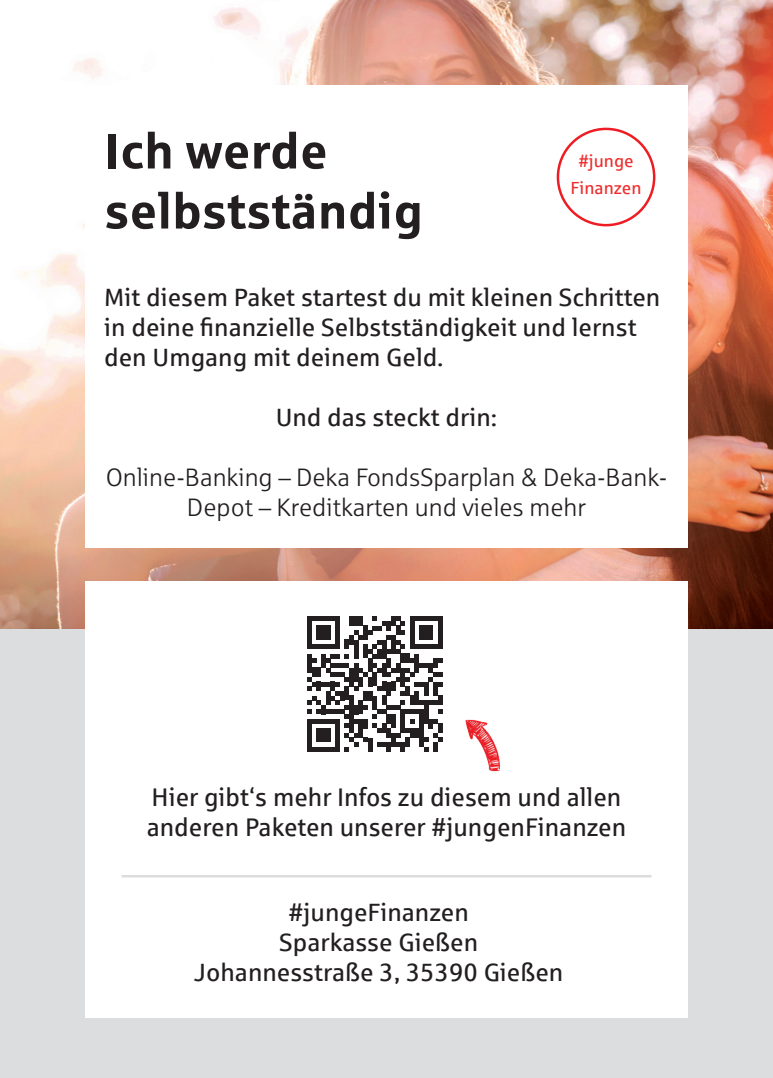
<style>
.page{position:relative;width:773px;height:1078px;background:#fff}
.page>*{position:absolute;margin:0;border:0;box-sizing:border-box;transform-origin:0 0}
.t1{font:700 50px/60px "Sparkasse Rg";color:#231f20}
.t2{font:25.5px/30px "Sparkasse Rg";color:#231f20}
.t3{font:25px/30px "Sparkasse Rg";color:#231f20}
.t4{font:25px/30px "Sparkasse Lt";color:#231f20;text-align:center}
.t5{font:17.5px/27.5px "Sparkasse Rg";color:#ee2d2d;text-align:center}
</style>
<div class="page">
<div style="left:0;top:7px;width:772px;height:1070px;background:#dcdddf"></div>
<img style="left:0;top:0;width:772px;height:628px">
<div style="left:85px;top:85px;width:602px;height:462px;background:#fff"></div>
<div style="left:85px;top:581px;width:602px;height:436px;background:#fff"></div>
<div style="left:556px;top:128px;width:99px;height:98px;border:2px solid #ee1d23;border-radius:50%"></div>
<hr style="left:121px;top:874px;width:530px;height:3px;background:#231f20">
<svg style="left:307px;top:616px;width:135px;height:135px"></svg>
<img style="left:465px;top:719px;width:35px;height:53px">
<h1 class="t1" style="left:104px;top:119px;width:320px">Ich werde selbstständig</h1>
<p class="t5" style="left:570px;top:146px;width:72px">#junge<br>Finanzen</p>
<p class="t3" style="left:104px;top:281px;width:557px">Mit diesem Paket startest du mit kleinen Schritten in deine finanzielle Selbstständigkeit und lernst den Umgang mit deinem Geld.</p>
<p class="t3" style="left:276px;top:401px;width:223px">Und das steckt drin:</p>
<p class="t4" style="left:106px;top:462px;width:563px">Online-Banking – Deka FondsSparplan &amp; Deka-Bank-<br>Depot – Kreditkarten und vieles mehr</p>
<p class="t2" style="left:147px;top:781px;width:481px">Hier gibt‘s mehr Infos zu diesem und allen anderen Paketen unserer #jungenFinanzen</p>
<p class="t3" style="left:194px;top:896px;width:371px;text-align:center">#jungeFinanzen<br>Sparkasse Gießen<br>Johannesstraße 3, 35390 Gießen</p>
</div>
